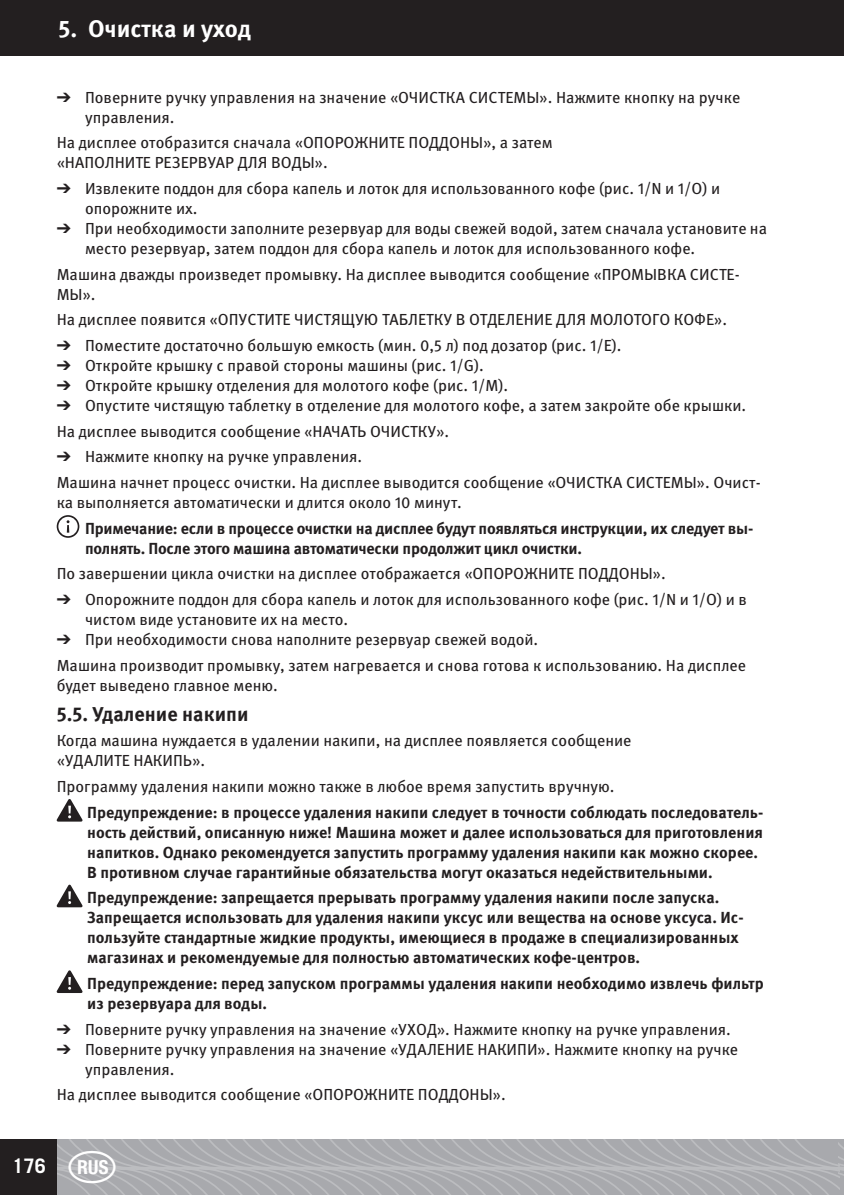
<style>
.page{position:relative;width:844px;height:1195px;background:#fff}
.page>*{position:absolute;margin:0;border:0;box-sizing:border-box;transform-origin:0 0}
.t1{font:700 24px "Meta Pro";color:#fff}
.t2{font:700 20px "Meta Pro";color:#231f20}
.t3{font:700 20px "Trade Gothic LT Std";color:#fff}
.t4{font:16px/20px "Meta Pro";color:#231f20}
.t5{font:700 16px/20px "Meta Pro";color:#231f20}
.s1{font-weight:400}
.s2{font-weight:700}
</style>
<div class="page">
<svg style="left:57px;top:515px;width:22px;height:23px"></svg>
<svg style="left:57px;top:799px;width:26px;height:22px"></svg>
<svg style="left:57px;top:884px;width:26px;height:23px"></svg>
<svg style="left:57px;top:970px;width:26px;height:23px"></svg>
<div style="left:0;top:0;width:844px;height:55px;background:#231f20"></div>
<svg style="left:57px;top:1139px;width:781px;height:56px;background:#acadb1"></svg>
<div style="left:0;top:1139px;width:56px;height:56px;background:#231f20"></div>
<svg style="left:838px;top:1139px;width:6px;height:56px"></svg>
<svg style="left:69px;top:1150px;width:47px;height:32px;background:#aeafb3"></svg>
<p class="t1" style="left:59px;top:14px;width:194px">5. Очистка и уход</p>
<p class="t4" style="left:85px;top:87px;width:657px;text-indent:-28px">➔ Поверните ручку управления на значение «ОЧИСТКА СИСТЕМЫ». Нажмите кнопку на ручке управления.</p>
<p class="t4" style="left:57px;top:133px;width:498px">На дисплее отобразится сначала «ОПОРОЖНИТЕ ПОДДОНЫ», а затем «НАПОЛНИТЕ РЕЗЕРВУАР ДЛЯ ВОДЫ».</p>
<p class="t4" style="left:85px;top:178px;width:637px;text-indent:-28px">➔ Извлеките поддон для сбора капель и лоток для использованного кофе (рис. 1/N и 1/O) и опорожните их.</p>
<p class="t4" style="left:85px;top:218px;width:684px;text-indent:-28px">➔ При необходимости заполните резервуар для воды свежей водой, затем сначала установите на место резервуар, затем поддон для сбора капель и лоток для использованного кофе.</p>
<p class="t4" style="left:57px;top:264px;width:685px">Машина дважды произведет промывку. На дисплее выводится сообщение «ПРОМЫВКА СИСТЕ-<br>МЫ».</p>
<p class="t4" style="left:57px;top:310px;width:672px">На дисплее появится «ОПУСТИТЕ ЧИСТЯЩУЮ ТАБЛЕТКУ В ОТДЕЛЕНИЕ ДЛЯ МОЛОТОГО КОФЕ».</p>
<p class="t4" style="left:57px;top:335px;width:566px">➔ Поместите достаточно большую емкость (мин. 0,5 л) под дозатор (рис. 1/E).</p>
<p class="t4" style="left:57px;top:355px;width:429px">➔ Откройте крышку с правой стороны машины (рис. 1/G).</p>
<p class="t4" style="left:57px;top:375px;width:453px">➔ Откройте крышку отделения для молотого кофе (рис. 1/M).</p>
<p class="t4" style="left:57px;top:393px;width:691px;line-height:25.6px">➔ Опустите чистящую таблетку в отделение для молотого кофе, а затем закройте обе крышки.<br>На дисплее выводится сообщение «НАЧАТЬ ОЧИСТКУ».</p>
<p class="t4" style="left:57px;top:444px;width:705px;line-height:25.6px">➔ Нажмите кнопку на ручке управления.<br>Машина начнет процесс очистки. На дисплее выводится сообщение «ОЧИСТКА СИСТЕМЫ». Очист-</p>
<p class="t5" style="left:85px;top:490px;width:670px;line-height:25.8px;text-indent:-28px"><span class="s1">ка выполняется автоматически и длится около 10 минут.<br></span>Примечание: если в процессе очистки на дисплее будут появляться инструкции, их следует вы-</p>
<p class="t4" style="left:57px;top:535px;width:611px;line-height:25.6px;text-indent:28px"><span class="s2">полнять. После этого машина автоматически продолжит цикл очистки.<br></span>По завершении цикла очистки на дисплее отображается «ОПОРОЖНИТЕ ПОДДОНЫ».</p>
<p class="t4" style="left:85px;top:589px;width:663px;text-indent:-28px">➔ Опорожните поддон для сбора капель и лоток для использованного кофе (рис. 1/N и 1/O) и в чистом виде установите их на место.</p>
<p class="t4" style="left:57px;top:627px;width:691px;line-height:25.6px">➔ При необходимости снова наполните резервуар свежей водой.<br>Машина производит промывку, затем нагревается и снова готова к использованию. На дисплее</p>
<p class="t4" style="left:57px;top:675px;width:223px">будет выведено главное меню.</p>
<p class="t2" style="left:57px;top:701px;width:193px">5.5. Удаление накипи</p>
<p class="t4" style="left:57px;top:730px;width:576px">Когда машина нуждается в удалении накипи, на дисплее появляется сообщение «УДАЛИТЕ НАКИПЬ».</p>
<p class="t5" style="left:87px;top:773px;width:678px;line-height:25.6px;text-indent:-31px"><span class="s1">Программу удаления накипи можно также в любое время запустить вручную.<br></span>Предупреждение: в процессе удаления накипи следует в точности соблюдать последователь-</p>
<p class="t5" style="left:87px;top:822px;width:677px">ность действий, описанную ниже! Машина может и далее использоваться для приготовления напитков. Однако рекомендуется запустить программу удаления накипи как можно скорее.<br>В противном случае гарантийные обязательства могут оказаться недействительными.</p>
<p class="t5" style="left:87px;top:888px;width:658px">Предупреждение: запрещается прерывать программу удаления накипи после запуска.<br>Запрещается использовать для удаления накипи уксус или вещества на основе уксуса. Ис&shy;пользуйте стандартные жидкие продукты, имеющиеся в продаже в специализированных магазинах и рекомендуемые для полностью автоматических кофе-центров.</p>
<p class="t5" style="left:87px;top:973px;width:678px">Предупреждение: перед запуском программы удаления накипи необходимо извлечь фильтр из резервуара для воды.</p>
<p class="t4" style="left:57px;top:1019px;width:676px">➔ Поверните ручку управления на значение «УХОД». Нажмите кнопку на ручке управления.</p>
<p class="t4" style="left:85px;top:1039px;width:655px;text-indent:-28px">➔ Поверните ручку управления на значение «УДАЛЕНИЕ НАКИПИ». Нажмите кнопку на ручке управления.</p>
<p class="t4" style="left:57px;top:1084px;width:451px">На дисплее выводится сообщение «ОПОРОЖНИТЕ ПОДДОНЫ».</p>
<p class="t3" style="left:13px;top:1153px;width:35px">176</p>
</div>
